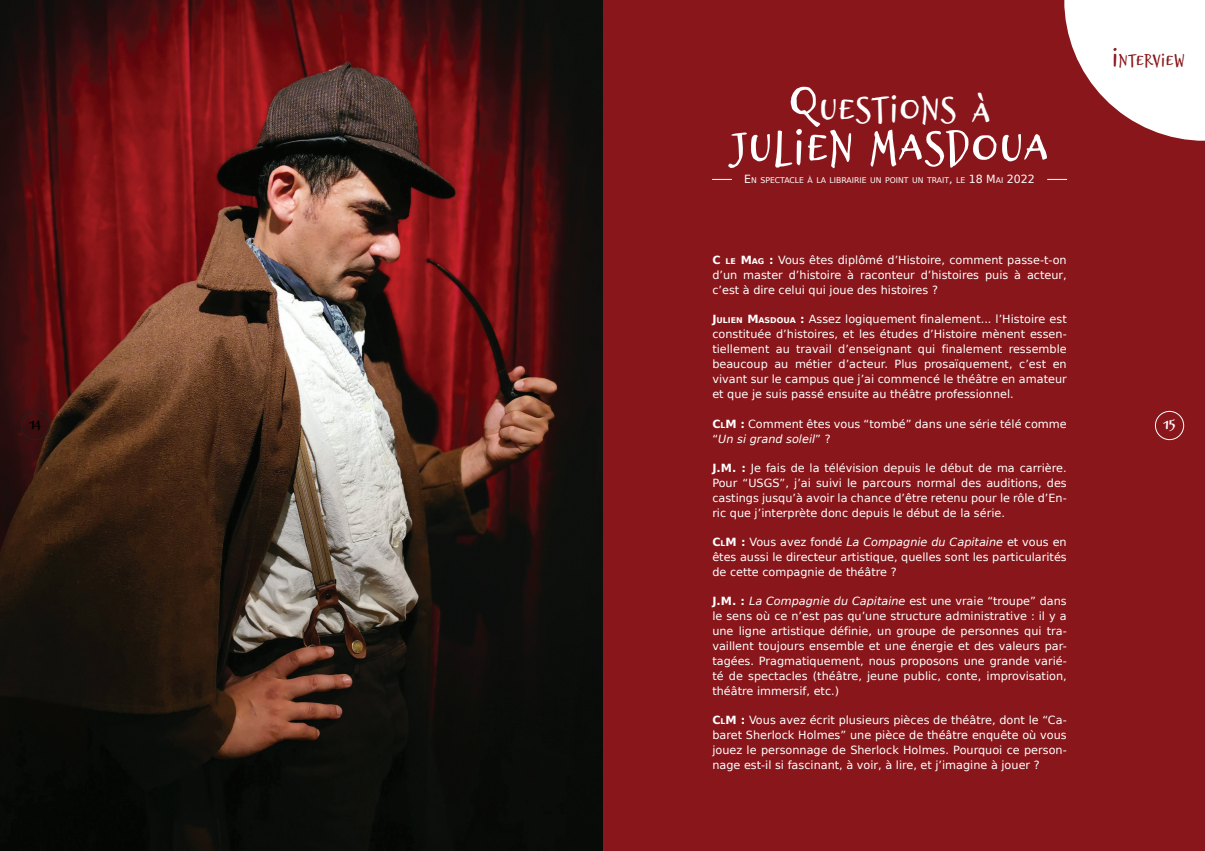
<style>
.page{position:relative;width:1205px;height:851px;background:#fff}
.page>*{position:absolute;margin:0;border:0;box-sizing:border-box;transform-origin:0 0}
._0_-_Titre{font:57.5px "Brizel";color:#fff}
.AGENDA_2017{font:43.75px "Brizel";color:#fff}
.AGENDA___2{font:21px "Brizel";color:#89161a}
.t1{font:18.75px "Brizel";color:#000}
.t2{font:18.75px "Brizel";color:#fff}
.AGENDA___2-2{font:11.25px/15px "Bitstream Vera Sans";color:#fff;text-align:justify}
.AGENDA___2-3{font:7.88px "Bitstream Vera Sans";color:#fff}
.s1{font-size:62.5px}
.s2{font-size:11.25px}
.s3{font-size:30px}
.s4{font-weight:700}
.s5{font-weight:700;font-size:7.88px}
.s6{font-style:italic}
</style>
<div class="page">
<div style="left:602px;top:0;width:603px;height:850px;background:#89161a"></div>
<img style="left:0;top:0;width:602px;height:850px">
<div style="left:1155px;top:411px;width:29px;height:29px;border:1px solid #fff;border-radius:50%"></div>
<div style="left:21px;top:411px;width:29px;height:29px;border:1px solid #231f20;border-radius:50%"></div>
<svg style="left:712px;top:179px;width:20px;height:1px"></svg>
<svg style="left:1047px;top:179px;width:20px;height:1px"></svg>
<svg style="left:1064px;top:0;width:141px;height:141px"></svg>
<p class="AGENDA_2017" style="left:788px;top:93px;width:204px"><span class="s1">Q</span>UESTIONS À</p>
<p class="_0_-_Titre" style="left:730px;top:126px;width:320px">JULIEN MASDOUA</p>
<p class="AGENDA___2-3" style="left:744px;top:175px;width:292px"><span class="s2">E</span>N SPECTACLE À LA LIBRAIRIE UN POINT UN TRAIT<span class="s2">,</span> LE <span class="s2">18 M</span>AI <span class="s2">2022</span></p>
<p class="AGENDA___2" style="left:1112px;top:53px;width:75px"><span class="s3">I</span> NTERVIEW</p>
<p class="AGENDA___2-2" style="left:712px;top:252px;width:356px"><span class="s4">C</span> <span class="s5">LE</span> <span class="s4">M</span><span class="s5">AG</span> <span class="s4">:</span> Vous êtes diplômé d’Histoire, comment passe-t-on d’un master d’histoire à raconteur d’histoires puis à acteur, c’est à dire celui qui joue des histoires ?</p>
<p class="AGENDA___2-2" style="left:712px;top:312px;width:356px"><span class="s4">J</span><span class="s5">ULIEN</span> <span class="s4">M</span><span class="s5">ASDOUA</span> <span class="s4">:</span> Assez logiquement finalement... l’Histoire est constituée d’histoires, et les études d’Histoire mènent essen&shy;tiellement au travail d’enseignant qui finalement ressemble beaucoup au métier d’acteur. Plus prosaïquement, c’est en vivant sur le campus que j’ai commencé le théâtre en amateur et que je suis passé ensuite au théâtre professionnel.</p>
<p class="AGENDA___2-2" style="left:712px;top:416px;width:356px"><span class="s4">C</span><span class="s5">L</span><span class="s4">M :</span> Comment êtes vous “tombé” dans une série télé comme “<span class="s6">Un si grand soleil</span>” ?</p>
<p class="AGENDA___2-2" style="left:712px;top:460px;width:356px"><span class="s4">J.M. :</span> Je fais de la télévision depuis le début de ma carrière.<br>Pour “USGS”, j’ai suivi le parcours normal des auditions, des castings jusqu’à avoir la chance d’être retenu pour le rôle d’En&shy;ric que j’interprète donc depuis le début de la série.</p>
<p class="AGENDA___2-2" style="left:712px;top:534px;width:356px"><span class="s4">C</span><span class="s5">L</span><span class="s4">M :</span> Vous avez fondé <span class="s6">La Compagnie du Capitaine</span> et vous en êtes aussi le directeur artistique, quelles sont les particularités de cette compagnie de théâtre ?</p>
<p class="AGENDA___2-2" style="left:712px;top:593px;width:356px"><span class="s4">J.M. :</span> <span class="s6">La Compagnie du Capitaine</span> est une vraie “troupe” dans le sens où ce n’est pas qu’une structure administrative : il y a une ligne artistique définie, un groupe de personnes qui tra&shy;vaillent toujours ensemble et une énergie et des valeurs par&shy;tagées. Pragmatiquement, nous proposons une grande varié&shy;té de spectacles (théâtre, jeune public, conte, improvisation, théâtre immersif, etc.)</p>
<p class="AGENDA___2-2" style="left:712px;top:713px;width:356px"><span class="s4">C</span><span class="s5">L</span><span class="s4">M :</span> Vous avez écrit plusieurs pièces de théâtre, dont le “Ca&shy;baret Sherlock Holmes” une pièce de théâtre enquête où vous jouez le personnage de Sherlock Holmes. Pourquoi ce person&shy;nage est-il si fascinant, à voir, à lire, et j’imagine à jouer ?</p>
<p class="t1" style="left:29px;top:417px;width:14px">14</p>
<p class="t2" style="left:1163px;top:417px;width:14px">15</p>
</div>
